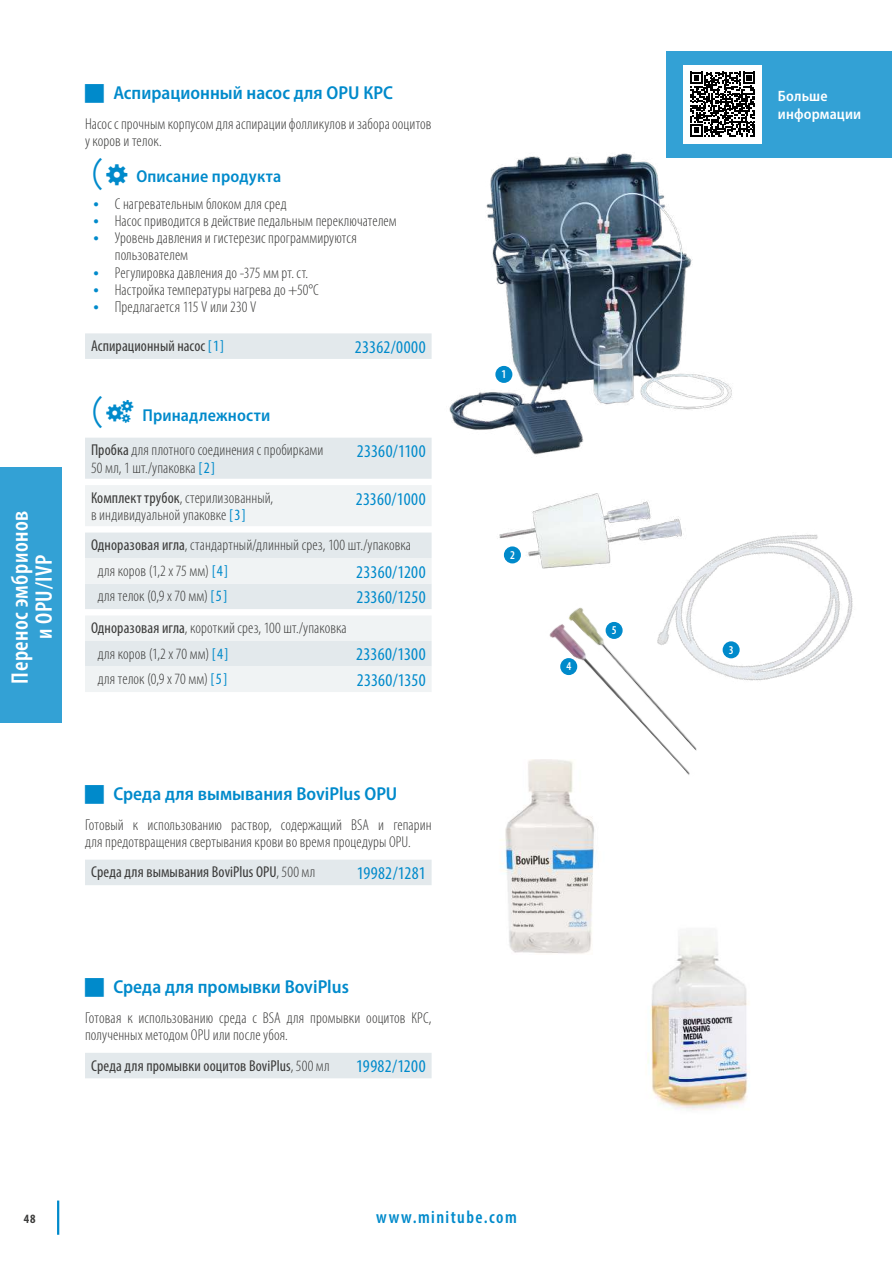
<style>
.page{position:relative;width:893px;height:1263px;background:#fff}
.page>*{position:absolute;margin:0;border:0;box-sizing:border-box;transform-origin:0 0}
.t1{font:600 condensed 24px/24px "Myriad Pro";letter-spacing:.02em;color:#fff;text-align:center}
.t2{font:600 semi-condensed 18.75px "Myriad Pro";color:#008acb}
.t3{font:condensed 18px "Myriad Pro";letter-spacing:.015em;color:#008acb}
.t4{font:600 condensed 18px "Myriad Pro";letter-spacing:.08em;color:#008acb}
.t5{font:600 semi-condensed 17.25px "Myriad Pro";letter-spacing:.01em;color:#008acb}
.t6{font:300 condensed 15.75px/17.2px "Myriad Pro";letter-spacing:.005em;color:#3b3b3a}
.t7{font:condensed 15.75px "Myriad Pro";letter-spacing:.005em;color:#3b3b3a}
.t8{font:600 semi-condensed 15px/18px "Myriad Pro";letter-spacing:.01em;color:#fff}
.t9{font:700 condensed 12.75px "Myriad Pro";color:#3b3b3a}
.t10{font:600 condensed 12px "Myriad Pro";color:#fff}
.s1{font-family:"MS Gothic";font-weight:400;font-stretch:normal;font-size:36px}
.s2{font-weight:600;font-stretch:semi-condensed;font-size:18px;color:#008acb}
.s3{color:#008acb}
.s4{font-weight:400}
.s5{font-weight:400;color:#008acb}
.s6{font-weight:300}
</style>
<div class="page">
<hr style="left:57px;top:1200px;width:2px;height:35px;background:#008acb">
<div style="left:0;top:468px;width:62px;height:255px;background:#33a1d5"></div>
<svg style="left:85px;top:333px;width:347px;height:745px"></svg>
<svg style="left:85px;top:485px;width:347px;height:207px;fill:#f0f3f4"></svg>
<img style="left:549px;top:607px;width:148px;height:168px">
<img style="left:499px;top:493px;width:150px;height:76px">
<img style="left:629px;top:507px;width:224px;height:216px">
<img style="left:500px;top:759px;width:113px;height:195px">
<img style="left:648px;top:935px;width:102px;height:175px">
<img style="left:383px;top:153px;width:357px;height:312px">
<div style="left:495px;top:366px;width:17px;height:17px;background:#008acb;border-radius:50%"></div>
<div style="left:504px;top:546px;width:17px;height:17px;background:#008acb;border-radius:50%"></div>
<div style="left:723px;top:641px;width:17px;height:17px;background:#008acb;border-radius:50%"></div>
<div style="left:560px;top:658px;width:17px;height:17px;background:#008acb;border-radius:50%"></div>
<div style="left:606px;top:622px;width:17px;height:17px;background:#008acb;border-radius:50%"></div>
<div style="left:666px;top:51px;width:226px;height:106px;background:#33a1d5"></div>
<div style="left:684px;top:65px;width:78px;height:79px;background:#fff"></div>
<svg style="left:690px;top:72px;width:65px;height:65px"></svg>
<svg style="left:107px;top:399px;width:27px;height:24px"></svg>
<svg style="left:85px;top:784px;width:19px;height:19px"></svg>
<svg style="left:85px;top:977px;width:19px;height:19px"></svg>
<h1 class="t1" style="left:7px;top:683px;width:174px;rotate:-90deg">Перенос эмбрионов и OPU/IVP</h1>
<p class="t2" style="left:113px;top:81px;width:281px">Аспирационный насос для OPU КРС</p>
<p class="t6" style="left:85px;top:115px;width:348px">Насос с прочным корпусом для аспирации фолликулов и забора ооцитов у коров и телок.</p>
<p class="t5" style="left:85px;top:166px;width:198px"><span class="s1">(</span> Опиcание продукта</p>
<p class="t6" style="left:94px;top:195px;width:195px"><span class="s2">•</span> C нагревательным блоком для сред</p>
<p class="t6" style="left:94px;top:212px;width:305px"><span class="s2">•</span> Насос приводится в действие педальным переключателем</p>
<p class="t6" style="left:115px;top:229px;width:244px;text-indent:-21px"><span class="s2">•</span> Уровень давления и гистерезис программируются пользователем</p>
<p class="t6" style="left:94px;top:264px;width:216px"><span class="s2">•</span> Регулировка давления до -375 мм рт. ст.</p>
<p class="t6" style="left:94px;top:281px;width:227px"><span class="s2">•</span> Настройка температуры нагрева до +50°C</p>
<p class="t6" style="left:94px;top:298px;width:164px"><span class="s2">•</span> Предлагается 115 V или 230 V</p>
<p class="t7" style="left:91px;top:336px;width:135px">Аспирационный насос <span class="s3">[1]</span></p>
<p class="t3" style="left:355px;top:336px;width:72px">23362/0000</p>
<p class="t5" style="left:85px;top:404px;width:187px"><span class="s1">(</span> Принадлежности</p>
<p class="t6" style="left:91px;top:442px;width:234px"><span class="s4">Пробка</span> для плотного соединения с пробирками<br>50 мл, 1 шт./упаковка <span class="s5">[2]</span></p>
<p class="t3" style="left:357px;top:440px;width:70px">23360/1100</p>
<p class="t6" style="left:91px;top:489px;width:184px"><span class="s4">Комплект трубок</span>, стерилизованный, в индивидуальной упаковке <span class="s5">[3]</span></p>
<p class="t3" style="left:356px;top:488px;width:71px">23360/1000</p>
<p class="t6" style="left:98px;top:532px;width:315px;line-height:25.5px;text-indent:-7px"><span class="s4">Одноразовая игла</span>, стандартный/длинный срез, 100 шт./упаковка для коров (1,2 x 75 мм) <span class="s5">[4]</span></p>
<p class="t3" style="left:356px;top:561px;width:71px">23360/1200</p>
<p class="t6" style="left:98px;top:587px;width:131px">для телок (0,9 x 70 мм) <span class="s5">[5]</span></p>
<p class="t3" style="left:356px;top:586px;width:71px">23360/1250</p>
<p class="t6" style="left:98px;top:615px;width:250px;line-height:25.5px;text-indent:-7px"><span class="s4">Одноразовая игла</span>, короткий срез, 100 шт./упаковка для коров (1,2 x 70 мм) <span class="s5">[4]</span></p>
<p class="t3" style="left:356px;top:644px;width:71px">23360/1300</p>
<p class="t6" style="left:98px;top:670px;width:131px">для телок (0,9 x 70 мм) <span class="s5">[5]</span></p>
<p class="t3" style="left:357px;top:669px;width:70px">23360/1350</p>
<p class="t2" style="left:113px;top:781px;width:285px">Среда для вымывания BoviPlus OPU</p>
<p class="t6" style="left:85px;top:816px;width:348px">Готовый к использованию раствор, содержащий BSA и гепарин для предотвращения свертывания крови во время процедуры OPU.</p>
<p class="t7" style="left:91px;top:863px;width:226px">Среда для вымывания BoviPlus OPU<span class="s6">, 500 мл</span></p>
<p class="t3" style="left:357px;top:862px;width:70px">19982/1281</p>
<p class="t2" style="left:113px;top:975px;width:237px">Среда для промывки BoviPlus</p>
<p class="t6" style="left:85px;top:1009px;width:348px">Готовая к использованию среда с BSA для промывки ооцитов КРС, полученных методом OPU или после убоя.</p>
<p class="t7" style="left:91px;top:1056px;width:240px">Среда для промывки ооцитов BoviPlus<span class="s6">, 500 мл</span></p>
<p class="t3" style="left:356px;top:1055px;width:71px">19982/1200</p>
<p class="t10" style="left:501px;top:367px;width:6px">1</p>
<p class="t10" style="left:510px;top:547px;width:6px">2</p>
<p class="t10" style="left:566px;top:659px;width:6px">4</p>
<p class="t10" style="left:612px;top:623px;width:6px">5</p>
<p class="t9" style="left:24px;top:1211px;width:13px">48</p>
<p class="t4" style="left:376px;top:1206px;width:142px">www.minitube.com</p>
<p class="t8" style="left:778px;top:86px;width:85px">Больше информации</p>
<p class="t10" style="left:729px;top:642px;width:6px">3</p>
</div>
